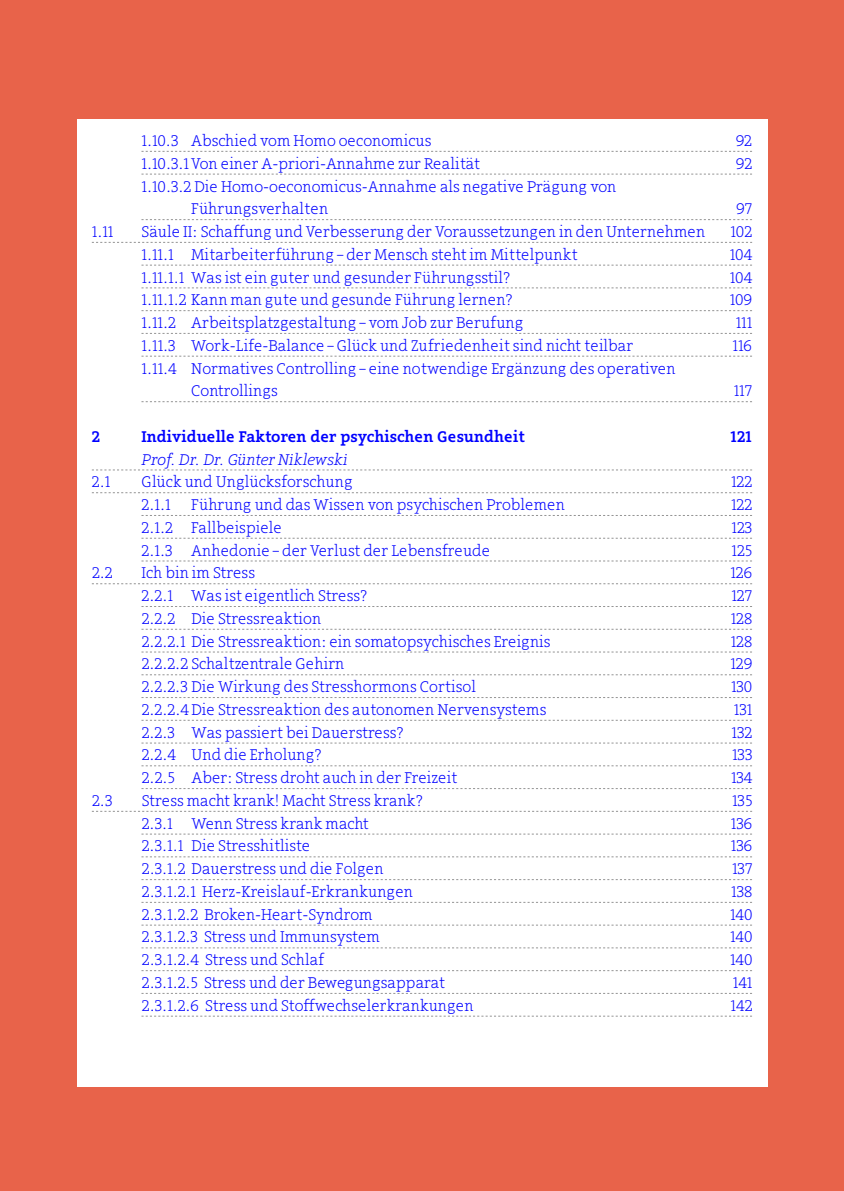
<style>
.page{position:relative;width:844px;height:1191px;background:#fff}
.page>*{position:absolute;margin:0;border:0;box-sizing:border-box;transform-origin:0 0}
.t1{font:300 15.75px/22.8px "Arventa Slab";color:#00f}
.t2{font:500 15.75px "Arventa Slab";color:#00f}
.t3{font:italic 300 15.75px "Arventa Slab";color:#00f}
</style>
<div class="page">
<div style="left:0;top:0;width:843px;height:1191px;background:#e8634a"></div>
<div style="left:77px;top:119px;width:689px;height:967px;background:#fff"></div>
<svg style="left:141px;top:151px;width:611px;height:1px"></svg>
<svg style="left:141px;top:174px;width:611px;height:1px"></svg>
<svg style="left:141px;top:219px;width:611px;height:1px"></svg>
<svg style="left:92px;top:242px;width:660px;height:1px"></svg>
<svg style="left:141px;top:265px;width:611px;height:1px"></svg>
<svg style="left:141px;top:287px;width:611px;height:1px"></svg>
<svg style="left:141px;top:310px;width:611px;height:1px"></svg>
<svg style="left:141px;top:333px;width:611px;height:1px"></svg>
<svg style="left:141px;top:356px;width:611px;height:1px"></svg>
<svg style="left:141px;top:401px;width:611px;height:1px"></svg>
<svg style="left:92px;top:469px;width:660px;height:1px"></svg>
<svg style="left:92px;top:492px;width:660px;height:1px"></svg>
<svg style="left:141px;top:515px;width:611px;height:1px"></svg>
<svg style="left:141px;top:538px;width:611px;height:1px"></svg>
<svg style="left:141px;top:560px;width:611px;height:1px"></svg>
<svg style="left:92px;top:583px;width:660px;height:1px"></svg>
<svg style="left:141px;top:606px;width:611px;height:1px"></svg>
<svg style="left:141px;top:629px;width:611px;height:1px"></svg>
<svg style="left:141px;top:651px;width:611px;height:1px"></svg>
<svg style="left:141px;top:674px;width:611px;height:1px"></svg>
<svg style="left:141px;top:697px;width:611px;height:1px"></svg>
<svg style="left:141px;top:720px;width:611px;height:1px"></svg>
<svg style="left:141px;top:742px;width:611px;height:1px"></svg>
<svg style="left:141px;top:765px;width:611px;height:1px"></svg>
<svg style="left:141px;top:788px;width:611px;height:1px"></svg>
<svg style="left:92px;top:811px;width:660px;height:1px"></svg>
<svg style="left:141px;top:833px;width:611px;height:1px"></svg>
<svg style="left:141px;top:856px;width:611px;height:1px"></svg>
<svg style="left:141px;top:879px;width:611px;height:1px"></svg>
<svg style="left:141px;top:902px;width:611px;height:1px"></svg>
<svg style="left:141px;top:924px;width:611px;height:1px"></svg>
<svg style="left:141px;top:947px;width:611px;height:1px"></svg>
<svg style="left:141px;top:970px;width:611px;height:1px"></svg>
<svg style="left:141px;top:993px;width:611px;height:1px"></svg>
<svg style="left:141px;top:1015px;width:611px;height:1px"></svg>
<p class="t1" style="left:141px;top:131px;width:291px">1.10.3 Abschied vom Homo oeconomicus</p>
<p class="t1" style="left:735px;top:131px;width:18px">92</p>
<p class="t1" style="left:141px;top:153px;width:340px">1.10.3.1Von einer A-priori-Annahme zur Realität</p>
<p class="t1" style="left:735px;top:153px;width:18px">92</p>
<p class="t1" style="left:191px;top:176px;width:426px;text-indent:-50px">1.10.3.2 Die Homo-oeconomicus-Annahme als negative Prägung von<br>Führungsverhalten</p>
<p class="t1" style="left:735px;top:199px;width:18px">97</p>
<p class="t1" style="left:92px;top:222px;width:23px">1.11</p>
<p class="t1" style="left:141px;top:222px;width:565px">Säule II: Schaffung und Verbesserung der Voraussetzungen in den Unternehmen</p>
<p class="t1" style="left:730px;top:222px;width:23px">102</p>
<p class="t1" style="left:141px;top:244px;width:437px">1.11.1 Mitarbeiterführung – der Mensch steht im Mittelpunkt</p>
<p class="t1" style="left:729px;top:244px;width:24px">104</p>
<p class="t1" style="left:141px;top:267px;width:370px">1.11.1.1 Was ist ein guter und gesunder Führungsstil?</p>
<p class="t1" style="left:729px;top:267px;width:24px">104</p>
<p class="t1" style="left:141px;top:290px;width:373px">1.11.1.2 Kann man gute und gesunde Führung lernen?</p>
<p class="t1" style="left:729px;top:290px;width:24px">109</p>
<p class="t1" style="left:141px;top:313px;width:383px">1.11.2 Arbeitsplatzgestaltung – vom Job zur Berufung</p>
<p class="t1" style="left:735px;top:313px;width:18px">111</p>
<p class="t1" style="left:141px;top:335px;width:493px">1.11.3 Work-Life-Balance – Glück und Zufriedenheit sind nicht teilbar</p>
<p class="t1" style="left:732px;top:335px;width:21px">116</p>
<p class="t1" style="left:191px;top:358px;width:486px;text-indent:-50px">1.11.4 Normatives Controlling – eine notwendige Ergänzung des operativen<br>Controllings</p>
<p class="t1" style="left:733px;top:381px;width:20px">117</p>
<p class="t2" style="left:92px;top:427px;width:10px">2</p>
<p class="t2" style="left:142px;top:427px;width:385px">Individuelle Faktoren der psychischen Gesundheit</p>
<p class="t2" style="left:729px;top:427px;width:24px">121</p>
<p class="t3" style="left:142px;top:454px;width:207px">Prof. Dr. Dr. Günter Niklewski</p>
<p class="t1" style="left:92px;top:472px;width:20px">2.1</p>
<p class="t1" style="left:142px;top:472px;width:213px">Glück und Unglücksforschung</p>
<p class="t1" style="left:731px;top:472px;width:23px">122</p>
<p class="t1" style="left:142px;top:495px;width:30px">2.1.1</p>
<p class="t1" style="left:191px;top:495px;width:375px">Führung und das Wissen von psychischen Problemen</p>
<p class="t1" style="left:731px;top:495px;width:23px">122</p>
<p class="t1" style="left:142px;top:517px;width:142px">2.1.2 Fallbeispiele</p>
<p class="t1" style="left:731px;top:517px;width:22px">123</p>
<p class="t1" style="left:142px;top:540px;width:350px">2.1.3 Anhedonie – der Verlust der Lebensfreude</p>
<p class="t1" style="left:731px;top:540px;width:22px">125</p>
<p class="t1" style="left:92px;top:563px;width:22px">2.2</p>
<p class="t1" style="left:142px;top:563px;width:115px">Ich bin im Stress</p>
<p class="t1" style="left:730px;top:563px;width:23px">126</p>
<p class="t1" style="left:142px;top:586px;width:228px">2.2.1 Was ist eigentlich Stress?</p>
<p class="t1" style="left:731px;top:586px;width:22px">127</p>
<p class="t1" style="left:142px;top:608px;width:181px">2.2.2 Die Stressreaktion</p>
<p class="t1" style="left:730px;top:608px;width:23px">128</p>
<p class="t1" style="left:142px;top:631px;width:410px">2.2.2.1 Die Stressreaktion: ein somatopsychisches Ereignis</p>
<p class="t1" style="left:730px;top:631px;width:23px">128</p>
<p class="t1" style="left:142px;top:654px;width:204px">2.2.2.2 Schaltzentrale Gehirn</p>
<p class="t1" style="left:730px;top:654px;width:23px">129</p>
<p class="t1" style="left:142px;top:677px;width:336px">2.2.2.3 Die Wirkung des Stresshormons Cortisol</p>
<p class="t1" style="left:730px;top:677px;width:23px">130</p>
<p class="t1" style="left:142px;top:699px;width:406px">2.2.2.4 Die Stressreaktion des autonomen Nervensystems</p>
<p class="t1" style="left:733px;top:699px;width:20px">131</p>
<p class="t1" style="left:142px;top:722px;width:264px">2.2.3 Was passiert bei Dauerstress?</p>
<p class="t1" style="left:731px;top:722px;width:22px">132</p>
<p class="t1" style="left:142px;top:745px;width:182px">2.2.4 Und die Erholung?</p>
<p class="t1" style="left:731px;top:745px;width:22px">133</p>
<p class="t1" style="left:142px;top:768px;width:317px">2.2.5 Aber: Stress droht auch in der Freizeit</p>
<p class="t1" style="left:730px;top:768px;width:23px">134</p>
<p class="t1" style="left:92px;top:790px;width:22px">2.3</p>
<p class="t1" style="left:142px;top:790px;width:283px">Stress macht krank! Macht Stress krank?</p>
<p class="t1" style="left:732px;top:790px;width:22px">135</p>
<p class="t1" style="left:142px;top:813px;width:228px">2.3.1 Wenn Stress krank macht</p>
<p class="t1" style="left:730px;top:813px;width:23px">136</p>
<p class="t1" style="left:142px;top:836px;width:170px">2.3.1.1 Die Stresshitliste</p>
<p class="t1" style="left:730px;top:836px;width:23px">136</p>
<p class="t1" style="left:142px;top:858px;width:243px">2.3.1.2 Dauerstress und die Folgen</p>
<p class="t1" style="left:731px;top:858px;width:22px">137</p>
<p class="t1" style="left:142px;top:881px;width:273px">2.3.1.2.1 Herz-Kreislauf-Erkrankungen</p>
<p class="t1" style="left:731px;top:881px;width:23px">138</p>
<p class="t1" style="left:142px;top:904px;width:232px">2.3.1.2.2 Broken-Heart-Syndrom</p>
<p class="t1" style="left:729px;top:904px;width:24px">140</p>
<p class="t1" style="left:142px;top:927px;width:240px">2.3.1.2.3 Stress und Immunsystem</p>
<p class="t1" style="left:729px;top:927px;width:24px">140</p>
<p class="t1" style="left:142px;top:949px;width:184px">2.3.1.2.4 Stress und Schlaf</p>
<p class="t1" style="left:729px;top:949px;width:24px">140</p>
<p class="t1" style="left:142px;top:972px;width:304px">2.3.1.2.5 Stress und der Bewegungsapparat</p>
<p class="t1" style="left:732px;top:972px;width:21px">141</p>
<p class="t1" style="left:142px;top:995px;width:333px">2.3.1.2.6 Stress und Stoffwechselerkrankungen</p>
<p class="t1" style="left:730px;top:995px;width:23px">142</p>
</div>
